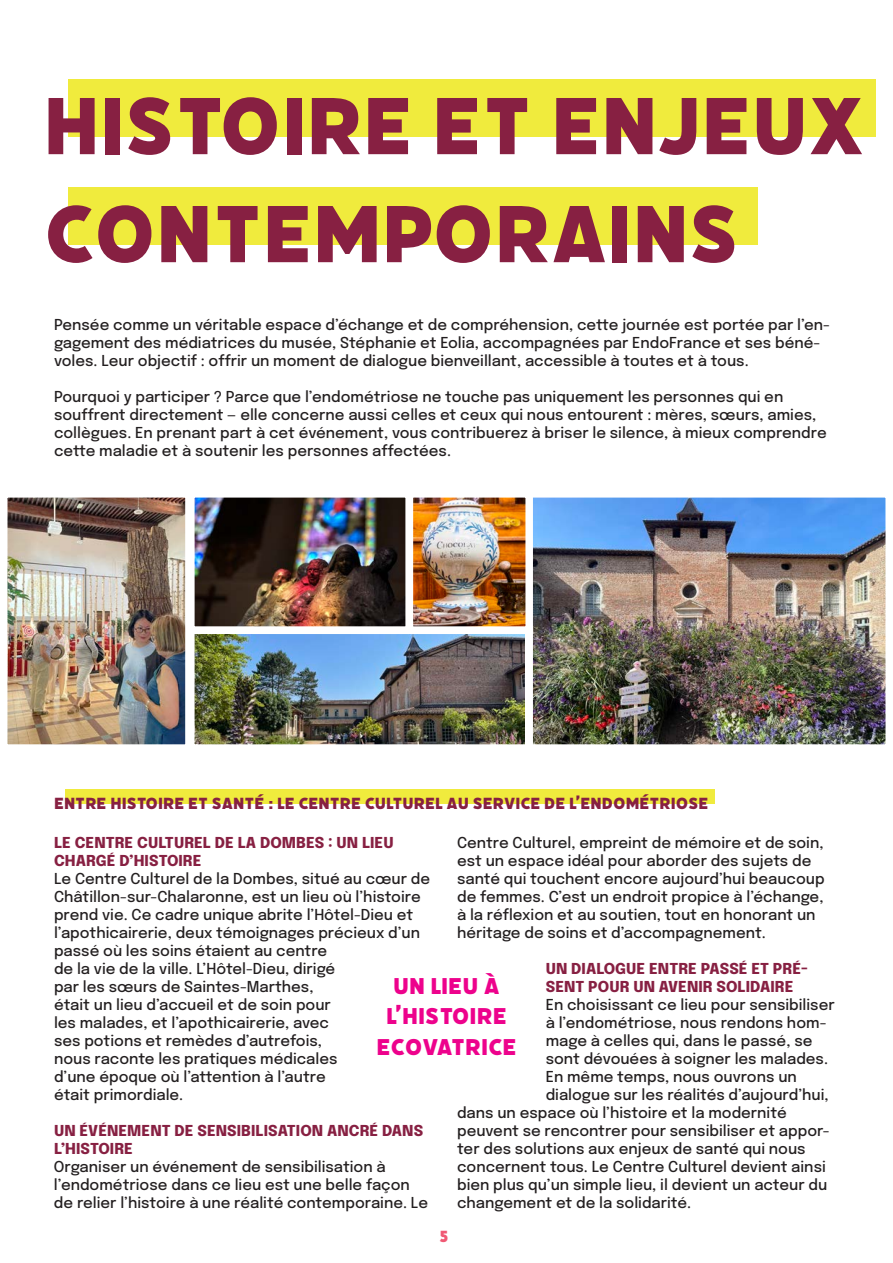
<style>
.page{position:relative;width:893px;height:1263px;background:#fff}
.page>*{position:absolute;margin:0;border:0;box-sizing:border-box;transform-origin:0 0}
.t1{font:90px/108px "Filicudi Solid";color:#872042}
.t2{font:25.5px/30.6px "Filicudi Solid";color:#ed028c;text-align:center}
.t3{font:18px "Filicudi Solid";color:#872042}
.t4{font:18px "Filicudi Solid";color:#f05974}
.t5{font:500 15px/18px "Epilogue";color:#231f20}
.t6{font:800 15px/18px "Epilogue";letter-spacing:.005em;color:#872042}
</style>
<div class="page">
<div style="left:68px;top:188px;width:690px;height:57px;background:#f0eb3d"></div>
<div style="left:68px;top:80px;width:808px;height:57px;background:#f0eb3d"></div>
<div style="left:65px;top:789px;width:649px;height:15px;background:#f0eb3d"></div>
<img style="left:9px;top:499px;width:175px;height:244px">
<div style="left:0;top:490px;width:193px;height:262px;border:8px solid #fff"></div>
<img style="left:533px;top:499px;width:351px;height:244px">
<div style="left:524px;top:490px;width:369px;height:262px;border:8px solid #fff"></div>
<img style="left:196px;top:499px;width:328px;height:126px">
<div style="left:187px;top:490px;width:226px;height:144px;border:8px solid #fff"></div>
<div style="left:406px;top:490px;width:127px;height:144px;border:8px solid #fff"></div>
<img style="left:196px;top:635px;width:328px;height:108px">
<div style="left:187px;top:626px;width:346px;height:126px;border:8px solid #fff"></div>
<hr style="left:0;top:0;width:1px;height:1263px;background:#f0eb3d">
<h1 class="t1" style="left:43px;top:73px;width:178px">HISTOIR</h1>
<h1 class="t1" style="left:43px;top:73px;width:762px;text-indent:320px">E ET ENJEUX<br>CONTEMPORAINS</h1>
<p class="t5" style="left:54px;top:315px;width:778px">Pensée comme un véritable espace d’échange et de compréhension, cette journée est portée par l’en&shy;gagement des médiatrices du musée, Stéphanie et Eolia, accompagnées par EndoFrance et ses béné&shy;voles. Leur objectif : offrir un moment de dialogue bienveillant, accessible à toutes et à tous.</p>
<p class="t5" style="left:54px;top:387px;width:774px">Pourquoi y participer ? Parce que l’endométriose ne touche pas uniquement les personnes qui en souffrent directement — elle concerne aussi celles et ceux qui nous entourent : mères, sœurs, amies, collègues. En prenant part à cet événement, vous contribuerez à briser le silence, à mieux comprendre cette maladie et à soutenir les personnes affectées.</p>
<p class="t3" style="left:54px;top:793px;width:645px">ENTRE HISTOIRE ET SANTÉ : LE CENTRE CULTUREL AU SERVICE DE L’ENDOMÉTRIOSE</p>
<p class="t5" style="left:457px;top:832px;width:369px">Centre Culturel, empreint de mémoire et de soin, est un espace idéal pour aborder des sujets de santé qui touchent encore aujourd’hui beaucoup de femmes. C’est un endroit propice à l’échange, à la réflexion et au soutien, tout en honorant un héritage de soins et d’accompagnement.</p>
<p class="t6" style="left:546px;top:958px;width:264px">UN DIALOGUE ENTRE PASSÉ ET PRÉ-<br>SENT POUR UN AVENIR SOLIDAIRE</p>
<p class="t5" style="left:546px;top:994px;width:291px">En choisissant ce lieu pour sensibiliser</p>
<p class="t5" style="left:546px;top:1012px;width:283px">à l’endométriose, nous rendons hom-</p>
<p class="t5" style="left:546px;top:1030px;width:268px">mage à celles qui, dans le passé, se</p>
<p class="t5" style="left:546px;top:1048px;width:284px">sont dévouées à soigner les malades.</p>
<p class="t5" style="left:546px;top:1066px;width:253px">En même temps, nous ouvrons un</p>
<p class="t5" style="left:546px;top:1084px;width:284px">dialogue sur les réalités d’aujourd’hui,</p>
<p class="t5" style="left:457px;top:1102px;width:331px">dans un espace où l’histoire et la modernité</p>
<p class="t5" style="left:457px;top:1120px;width:374px">peuvent se rencontrer pour sensibiliser et appor-</p>
<p class="t5" style="left:457px;top:1138px;width:350px">ter des solutions aux enjeux de santé qui nous</p>
<p class="t5" style="left:457px;top:1156px;width:370px">concernent tous. Le Centre Culturel devient ainsi</p>
<p class="t5" style="left:457px;top:1174px;width:372px">bien plus qu’un simple lieu, il devient un acteur du</p>
<p class="t5" style="left:457px;top:1192px;width:236px">changement et de la solidarité.</p>
<p class="t6" style="left:54px;top:832px;width:341px">LE CENTRE CULTUREL DE LA DOMBES : UN LIEU<br>CHARGÉ D’HISTOIRE</p>
<p class="t5" style="left:54px;top:868px;width:378px">Le Centre Culturel de la Dombes, situé au cœur de Châtillon-sur-Chalaronne, est un lieu où l’histoire prend vie. Ce cadre unique abrite l’Hôtel-Dieu et l’apothicairerie, deux témoignages précieux d’un passé où les soins étaient au centre<br>de la vie de la ville. L’Hôtel-Dieu, dirigé<br>par les sœurs de Saintes-Marthes,<br>était un lieu d’accueil et de soin pour<br>les malades, et l’apothicairerie, avec<br>ses potions et remèdes d’autrefois,<br>nous raconte les pratiques médicales<br>d’une époque où l’attention à l’autre<br>était primordiale.</p>
<p class="t6" style="left:54px;top:1120px;width:371px">UN ÉVÉNEMENT DE SENSIBILISATION ANCRÉ DANS<br>L’HISTOIRE</p>
<p class="t5" style="left:54px;top:1156px;width:376px">Organiser un événement de sensibilisation à l’endométriose dans ce lieu est une belle façon de relier l’histoire à une réalité contemporaine. Le</p>
<h2 class="t2" style="left:376px;top:971px;width:129px">UN LIEU À<br>L’HISTOIRE<br>ECOVATRICE</h2>
<p class="t4" style="left:440px;top:1226px;width:10px">5</p>
</div>
